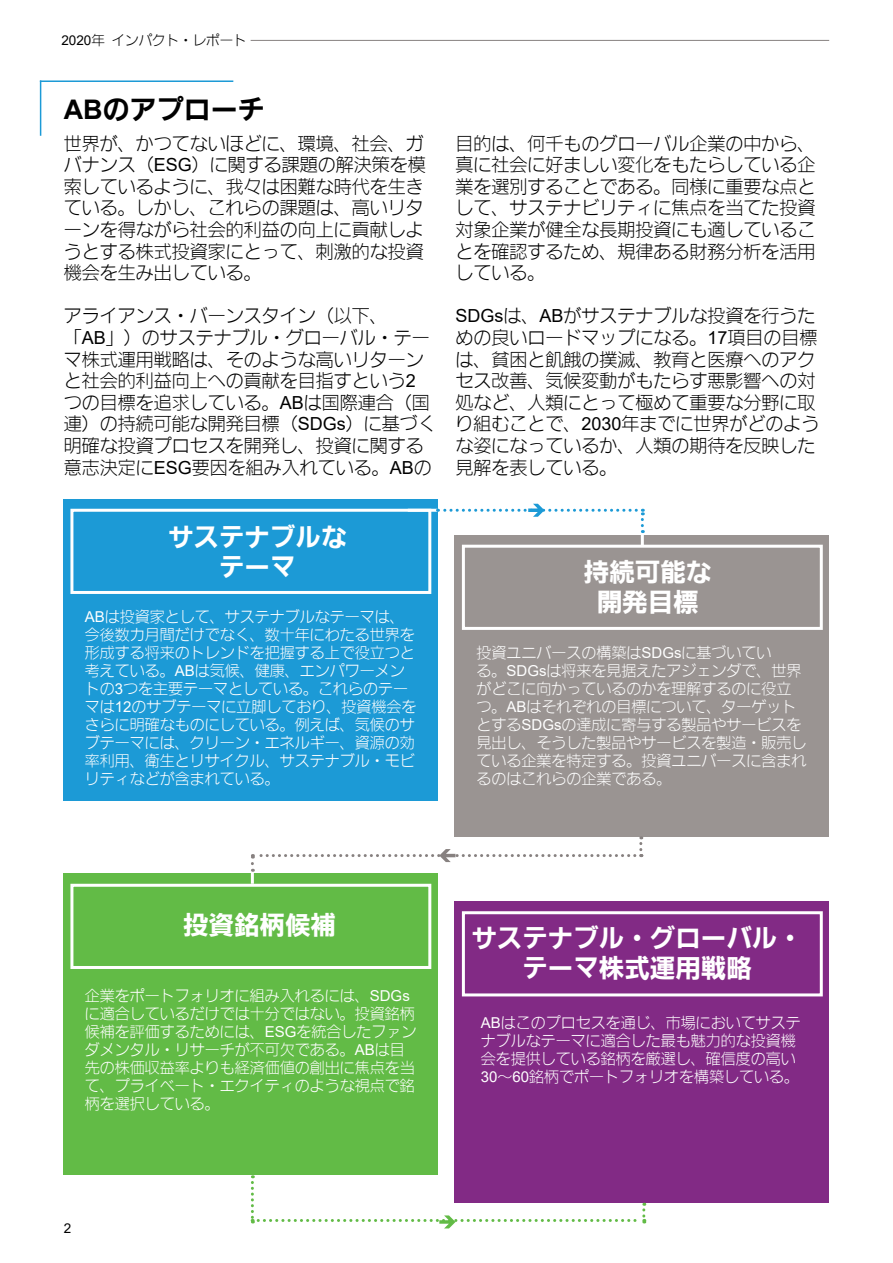
<style>
.page{position:relative;width:893px;height:1263px;background:#fff}
.page>*{position:absolute;margin:0;border:0;box-sizing:border-box;transform-origin:0 0}
.t1{font:27px "PN Go IWA HW Bd";color:#000}
.t2{font:25.5px/30.6px "PN Go IWA HW Bd";color:#fff;text-align:center}
.t3{font:18px/21.6px "PN Go IWA HW Lt";color:#000;text-align:justify}
.t4{font:15px/18px "PN Go IWA HW Lt";color:#fff}
.t5{font:13.5px "PN Go IWA HW Lt";color:#000}
.t6{font:13.5px "Arial";color:#000}
.s1{font-family:"Arial"}
.s2{font-family:"Arial";font-weight:700}
</style>
<div class="page">
<hr style="left:251px;top:40px;width:578px;height:1px;background:#878180">
<div style="left:455px;top:901px;width:374px;height:302px;background:#822a85"></div>
<div style="left:63px;top:873px;width:374px;height:302px;background:#62bb46"></div>
<div style="left:455px;top:534px;width:374px;height:302px;background:#9a9492"></div>
<div style="left:63px;top:499px;width:374px;height:301px;background:#1c9ad6"></div>
<hr style="left:408px;top:509px;width:29px;height:3px;background:#fff">
<div style="left:70px;top:509px;width:361px;height:85px;border:3px solid #fff"></div>
<div style="left:462px;top:545px;width:361px;height:85px;border:3px solid #fff"></div>
<div style="left:70px;top:884px;width:361px;height:85px;border:3px solid #fff"></div>
<div style="left:462px;top:911px;width:361px;height:85px;border:3px solid #fff"></div>
<hr style="left:40px;top:80px;width:1px;height:56px;background:#1c9ad6">
<hr style="left:40px;top:80px;width:193px;height:2px;background:#1c9ad6">
<svg style="left:437px;top:504px;width:207px;height:42px"></svg>
<svg style="left:251px;top:836px;width:391px;height:48px"></svg>
<svg style="left:251px;top:1175px;width:394px;height:53px"></svg>
<p class="t5" style="left:61px;top:34px;width:187px"><span class="s1">2020</span>年 インパクト・レポート</p>
<h1 class="t1" style="left:64px;top:96px;width:202px"><span class="s2">AB</span>のアプローチ</h1>
<p class="t3" style="left:64px;top:132px;width:364px">世界が、かつてないほどに、環境、社会、ガバナンス（<span class="s1">ESG</span>）に関する課題の解決策を模索しているように、我々は困難な時代を生きている。しかし、これらの課題は、高いリターンを得ながら社会的利益の向上に貢献しようとする株式投資家にとって、刺激的な投資機会を生み出している。</p>
<p class="t3" style="left:64px;top:305px;width:374px;text-align:left">アライアンス・バーンスタイン（以下、<br>「<span class="s1">AB</span>」）のサステナブル・グローバル・テーマ株式運用戦略は、そのような高いリターンと社会的利益向上への貢献を目指すという<span class="s1">2</span>つの目標を追求している。<span class="s1">AB</span>は国際連合（国連）の持続可能な開発目標（<span class="s1">SDGs</span>）に基づく明確な投資プロセスを開発し、投資に関する意志決定に<span class="s1">ESG</span>要因を組み入れている。<span class="s1">AB</span>の</p>
<h2 class="t2" style="left:168px;top:521px;width:180px">サステナブルなテーマ</h2>
<p class="t4" style="left:85px;top:607px;width:333px"><span class="s1">AB</span>は投資家として、サステナブルなテーマは、今後数カ月間だけでなく、数十年にわたる世界を形成する将来のトレンドを把握する上で役立つと考えている。<span class="s1">AB</span>は気候、健康、エンパワーメントの<span class="s1">3</span>つを主要テーマとしている。これらのテーマは<span class="s1">12</span>のサブテーマに立脚しており、投資機会をさらに明確なものにしている。例えば、気候のサブテーマには、クリーン・エネルギー、資源の効率利用、衛生とリサイクル、サステナブル・モビリティなどが含まれている。</p>
<p class="t3" style="left:455px;top:132px;width:361px">目的は、何千ものグローバル企業の中から、真に社会に好ましい変化をもたらしている企業を選別することである。同様に重要な点として、サステナビリティに焦点を当てた投資対象企業が健全な長期投資にも適していることを確認するため、規律ある財務分析を活用している。</p>
<p class="t3" style="left:455px;top:305px;width:366px;text-align:left"><span class="s1">SDGs</span>は、<span class="s1">AB</span>がサステナブルな投資を行うための良いロードマップになる。<span class="s1">17</span>項目の目標は、貧困と飢餓の撲滅、教育と医療へのアクセス改善、気候変動がもたらす悪影響への対処など、人類にとって極めて重要な分野に取り組むことで、<span class="s1">2030</span>年までに世界がどのような姿になっているか、人類の期待を反映した見解を表している。</p>
<h2 class="t2" style="left:584px;top:556px;width:129px">持続可能な開発目標</h2>
<p class="t4" style="left:476px;top:643px;width:331px">投資ユニバースの構築は<span class="s1">SDGs</span>に基づいてい<br>る。<span class="s1">SDGs</span>は将来を見据えたアジェンダで、世界がどこに向かっているのかを理解するのに役立つ。<span class="s1">AB</span>はそれぞれの目標について、ターゲットとする<span class="s1">SDGs</span>の達成に寄与する製品やサービスを見出し、そうした製品やサービスを製造・販売している企業を特定する。投資ユニバースに含まれるのはこれらの企業である。</p>
<h2 class="t2" style="left:183px;top:910px;width:154px">投資銘柄候補</h2>
<p class="t4" style="left:85px;top:986px;width:333px">企業をポートフォリオに組み入れるには、<span class="s1">SDGs</span>に適合しているだけでは十分ではない。投資銘柄候補を評価するためには、<span class="s1">ESG</span>を統合したファンダメンタル・リサーチが不可欠である。<span class="s1">AB</span>は目先の株価収益率よりも経済価値の創出に焦点を当て、プライベート・エクイティのような視点で銘柄を選択している。</p>
<p class="t6" style="left:64px;top:1219px;width:9px">2</p>
<h2 class="t2" style="left:471px;top:922px;width:333px">サステナブル・グローバル・テーマ株式運用戦略</h2>
<p class="t4" style="left:481px;top:1014px;width:322px"><span class="s1">AB</span>はこのプロセスを通じ、市場においてサステナブルなテーマに適合した最も魅力的な投資機会を提供している銘柄を厳選し、確信度の高い<br><span class="s1">30</span>～<span class="s1">60</span>銘柄でポートフォリオを構築している。</p>
</div>
